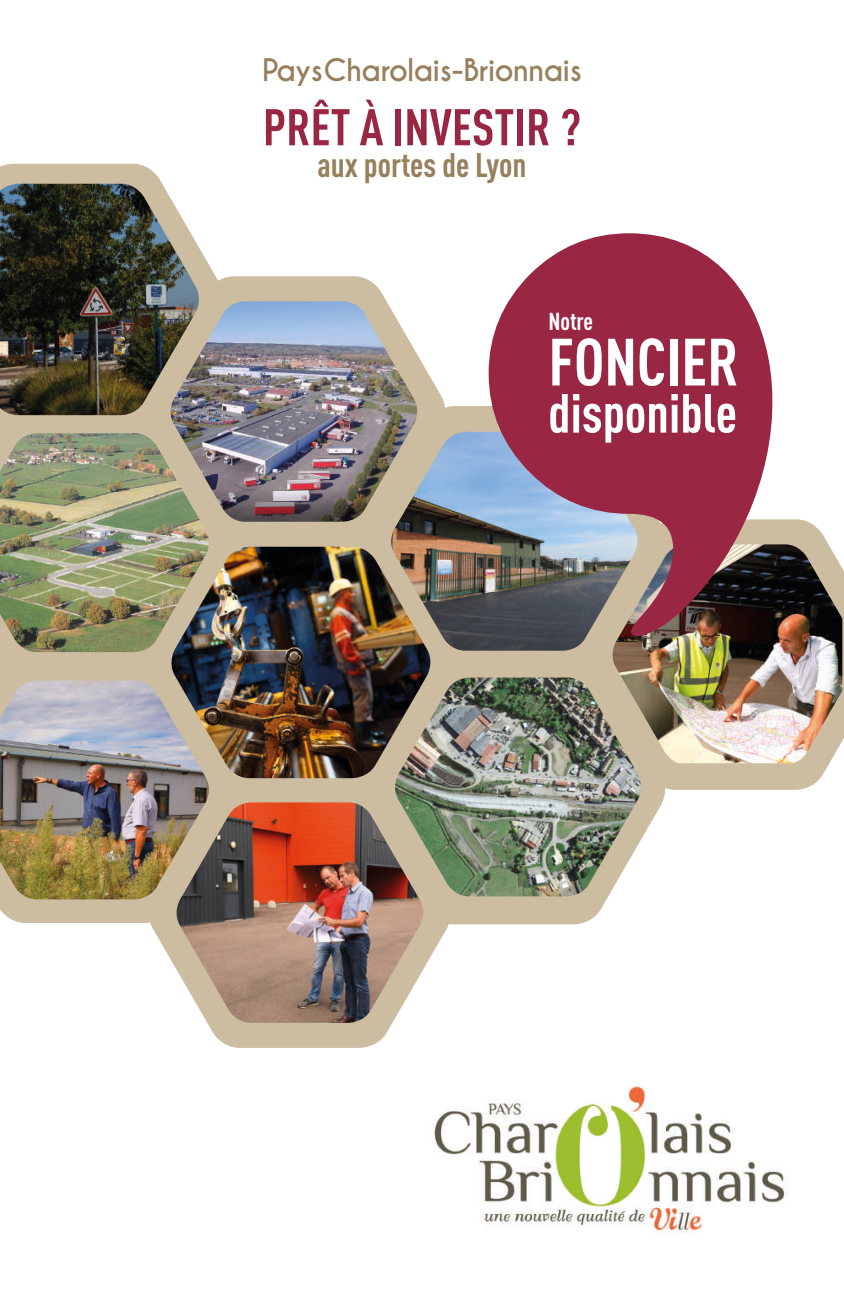
<style>
.page{position:relative;width:844px;height:1290px;background:#fff}
.page>*{position:absolute;margin:0;border:0;box-sizing:border-box;transform-origin:0 0}
.t1{font:700 65.62px "DIN Cond";color:#fff}
.t2{font:700 54.25px "DIN Cond";color:#fff}
.t3{font:700 50.75px "DIN Cond";color:#992642}
.t4{font:700 33.6px "DIN Cond";color:#97805c}
.t5{font:700 29.22px "Caviar Dreams";letter-spacing:-.03em;color:#97805c}
.t6{font:700 24.15px "DIN Cond";color:#fff}
</style>
<div class="page">
<svg style="left:229px;top:276px;width:216px;height:256px;fill:#ccbca0"></svg>
<svg style="left:0;top:164px;width:229px;height:137px"></svg>
<div style="left:0;top:415px;width:242px;height:117px;background:#ccbca0"></div>
<div style="left:211px;top:532px;width:147px;height:15px;background:#ccbca0"></div>
<div style="left:0;top:652px;width:170px;height:271px;background:#ccbca0"></div>
<svg style="left:670px;top:532px;width:173px;height:258px;fill:#ccbca0"></svg>
<svg style="left:432px;top:676px;width:238px;height:248px;fill:#ccbca0"></svg>
<svg style="left:143px;top:778px;width:313px;height:270px;fill:#ccbca0"></svg>
<img style="left:169px;top:301px;width:250px;height:221px">
<img style="left:610px;top:544px;width:232px;height:219px">
<img style="left:175px;top:802px;width:250px;height:221px">
<img style="left:0;top:680px;width:211px;height:219px">
<img style="left:393px;top:677px;width:250px;height:219px">
<img style="left:0;top:433px;width:211px;height:219px">
<img style="left:433px;top:1086px;width:354px;height:147px">
<img style="left:358px;top:406px;width:312px;height:270px">
<img style="left:389px;top:432px;width:250px;height:219px">
<svg style="left:488px;top:233px;width:333px;height:412px;fill:#992642"></svg>
<img style="left:170px;top:547px;width:262px;height:231px">
<img style="left:0;top:184px;width:201px;height:231px">
<p class="t5" style="left:262px;top:52px;width:321px">Pays Charolais-Brionnais</p>
<h3 class="t3" style="left:263px;top:96px;width:319px">PRÊT À INVESTIR ?</h3>
<p class="t4" style="left:317px;top:145px;width:211px">aux portes de Lyon</p>
<p class="t6" style="left:548px;top:306px;width:46px">Notre</p>
<h1 class="t1" style="left:548px;top:322px;width:192px">FONCIER</h1>
<h2 class="t2" style="left:548px;top:380px;width:190px">disponible</h2>
</div>
